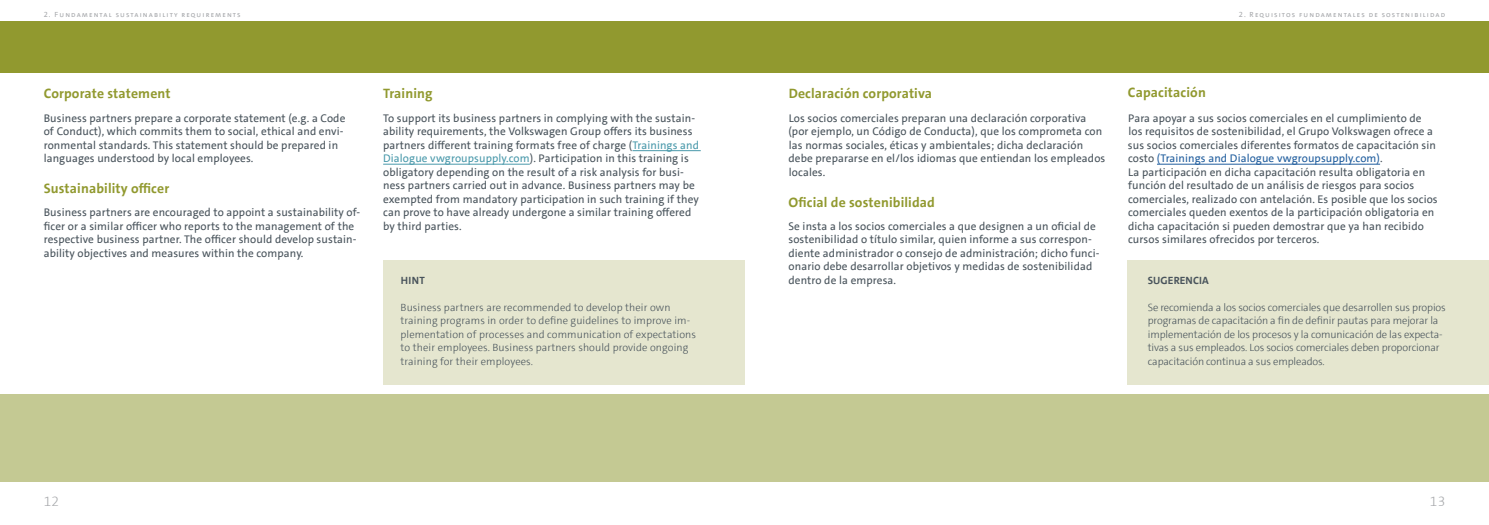
<style>
.page{position:relative;width:1489px;height:525px;background:#fff}
.page>*{position:absolute;margin:0;border:0;box-sizing:border-box;transform-origin:0 0}
.t1{font:700 13.75px "VWAG The Sans";letter-spacing:.01em;color:#91992f}
.t2{font:300 13.75px "VWAG The Sans";color:#a7a9ac}
.t3{font:11.25px/13.5px "VWAG The Sans";letter-spacing:.01em;color:#48535b}
.t4{font:300 10.62px/13.5px "VWAG The Sans";letter-spacing:-.01em;color:#48535b}
.t5{font:300 10.62px/13.5px "VWAG The Sans";letter-spacing:.01em;color:#48535b}
.t6{font:700 10.62px "VWAG The Sans";letter-spacing:.01em;color:#48535b}
.t7{font:7.5px "VWAG The Sans";letter-spacing:.15em;color:#a7a9ac}
.s1{color:#4a99ab}
.s2{color:#215e9e}
</style>
<div class="page">
<div style="left:0;top:22px;width:1488px;height:51px;background:#91992f"></div>
<div style="left:1127px;top:260px;width:361px;height:124px;background:#e5e6cf"></div>
<div style="left:0;top:393px;width:1488px;height:88px;background:#c4c993"></div>
<hr style="left:1156px;top:164px;width:223px;height:1px;background:#215e9e">
<hr style="left:632px;top:150px;width:68px;height:1px;background:#4a99ab">
<hr style="left:383px;top:164px;width:147px;height:1px;background:#4a99ab">
<div style="left:383px;top:260px;width:361px;height:124px;background:#e5e6cf"></div>
<p class="t7" style="left:44px;top:10px;width:198px">2. Fundamental sustainability requirements</p>
<p class="t7" style="left:1238px;top:10px;width:208px">2. Requisitos fundamentales de sostenibilidad</p>
<p class="t1" style="left:44px;top:87px;width:128px">Corporate statement</p>
<p class="t3" style="left:44px;top:111px;width:303px">Business partners prepare a corporate statement (e.g. a Code of Conduct), which commits them to social, ethical and envi&shy;ronmental standards. This statement should be prepared in languages understood by local employees.</p>
<p class="t1" style="left:44px;top:180px;width:127px">Sustainability officer</p>
<p class="t3" style="left:44px;top:206px;width:318px">Business partners are encouraged to appoint a sustainability of&shy;ficer or a similar officer who reports to the management of the respective business partner. The officer should develop sustain&shy;ability objectives and measures within the company.</p>
<p class="t1" style="left:383px;top:87px;width:51px">Training</p>
<p class="t3" style="left:383px;top:111px;width:317px">To support its business partners in complying with the sustain&shy;ability requirements, the Volkswagen Group offers its business partners different training formats free of charge (<span class="s1">Trainings and Dialogue vwgroupsupply.com</span>). Participation in this training is obligatory depending on the result of a risk analysis for busi&shy;ness partners carried out in advance. Business partners may be exempted from mandatory participation in such training if they can prove to have already undergone a similar training offered by third parties.</p>
<p class="t6" style="left:400px;top:275px;width:26px">HINT</p>
<p class="t5" style="left:400px;top:301px;width:297px">Business partners are recommended to develop their own training programs in order to define guidelines to improve im&shy;plementation of processes and communication of expectations to their employees. Business partners should provide ongoing training for their employees.</p>
<p class="t1" style="left:788px;top:87px;width:145px">Declaración corporativa</p>
<p class="t3" style="left:788px;top:111px;width:318px">Los socios comerciales preparan una declaración corporativa (por ejemplo, un Código de Conducta), que los comprometa con las normas sociales, éticas y ambientales; dicha declaración debe prepararse en el/los idiomas que entiendan los empleados locales.</p>
<p class="t1" style="left:788px;top:193px;width:148px">Oficial de sostenibilidad</p>
<p class="t3" style="left:788px;top:219px;width:312px">Se insta a los socios comerciales a que designen a un oficial de sostenibilidad o título similar, quien informe a sus correspon&shy;diente administrador o consejo de administración; dicho funci&shy;onario debe desarrollar objetivos y medidas de sostenibilidad dentro de la empresa.</p>
<p class="t1" style="left:1127px;top:86px;width:79px">Capacitación</p>
<p class="t3" style="left:1127px;top:111px;width:311px">Para apoyar a sus socios comerciales en el cumplimiento de los requisitos de sostenibilidad, el Grupo Volkswagen ofrece a sus socios comerciales diferentes formatos de capacitación sin costo <span class="s2">(Trainings and Dialogue vwgroupsupply.com)</span>.<br>La participación en dicha capacitación resulta obligatoria en función del resultado de un análisis de riesgos para socios comerciales, realizado con antelación. Es posible que los socios comerciales queden exentos de la participación obligatoria en dicha capacitación si pueden demostrar que ya han recibido cursos similares ofrecidos por terceros.</p>
<p class="t6" style="left:1147px;top:275px;width:62px">SUGERENCIA</p>
<p class="t4" style="left:1147px;top:301px;width:299px">Se recomienda a los socios comerciales que desarrollen sus propios programas de capacitación a fin de definir pautas para mejorar la implementación de los procesos y la comunicación de las expecta&shy;tivas a sus empleados. Los socios comerciales deben proporcionar capacitación continua a sus empleados.</p>
<p class="t2" style="left:44px;top:495px;width:17px">12</p>
<p class="t2" style="left:1429px;top:495px;width:17px">13</p>
</div>
